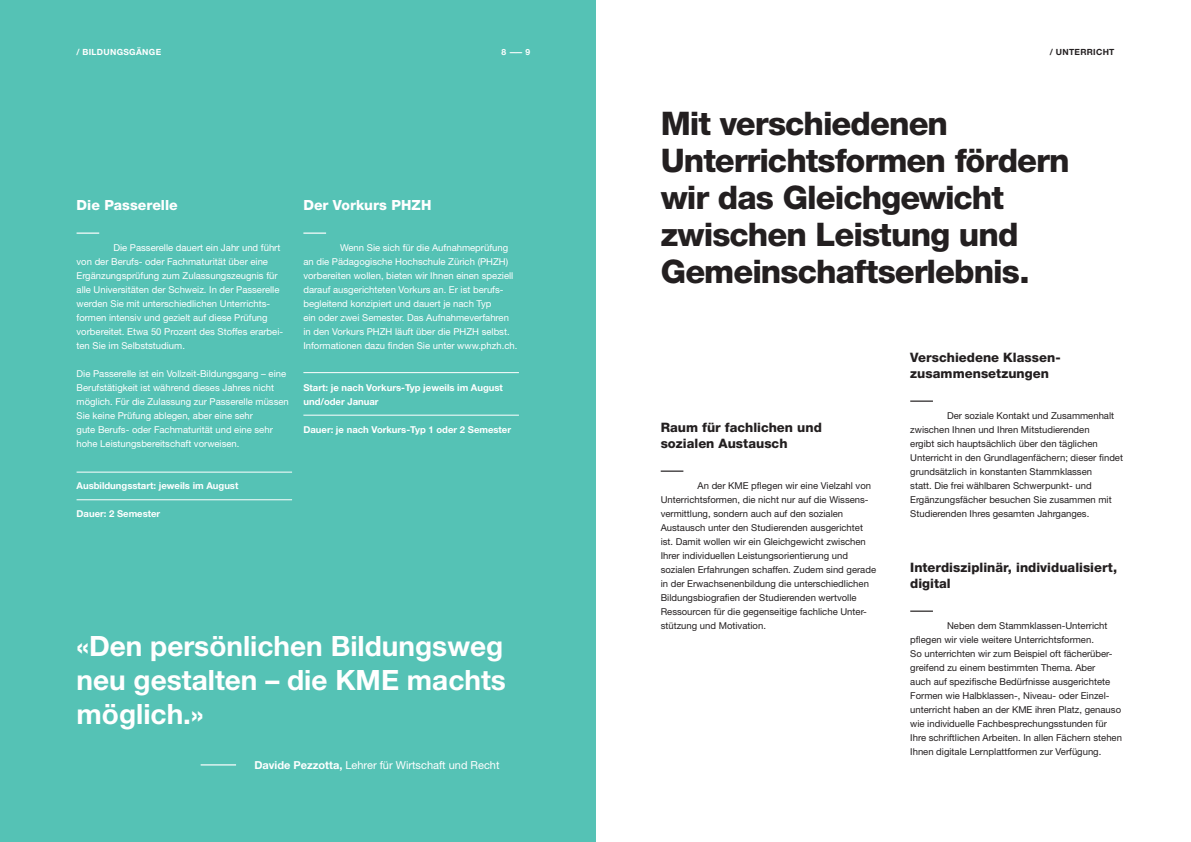
<style>
.page{position:relative;width:1191px;height:842px;background:#fff}
.page>*{position:absolute;margin:0;border:0;box-sizing:border-box;transform-origin:0 0}
.t1{font:800 32.5px/37px "Helvetica Neue LT Std";letter-spacing:-.03em;color:#231f20}
.t2{font:700 28px/34px "Helvetica Neue LT Std";color:#fff;text-align:justify}
.t3{font:800 14px "Helvetica Neue LT Std";color:#fff}
.t4{font:800 13px/16px "Helvetica Neue LT Std";color:#231f20}
.t5{font:11px "Helvetica Neue LT Std";color:#fff}
.t6{font:9.5px/14px "Helvetica Neue LT Std";color:#231f20}
.t7{font:9.5px/14px "Helvetica Neue LT Std";color:#fff}
.t8{font:700 9.5px/14px "Helvetica Neue LT Std";color:#fff}
.t9{font:700 8.5px "Helvetica Neue LT Std";letter-spacing:.04em;color:#fff}
.t10{font:700 8.5px "Helvetica Neue LT Std";letter-spacing:.035em;color:#231f20}
.s1{font-weight:700}
</style>
<div class="page">
<div style="left:0;top:0;width:595px;height:842px;background:#55c2b5"></div>
<hr style="left:660px;top:470px;width:23px;height:2px;background:#231f20">
<hr style="left:910px;top:400px;width:23px;height:2px;background:#231f20">
<hr style="left:910px;top:610px;width:23px;height:2px;background:#231f20">
<hr style="left:77px;top:232px;width:22px;height:2px;background:#fff">
<hr style="left:303px;top:232px;width:23px;height:2px;background:#fff">
<hr style="left:77px;top:472px;width:215px;height:1px;background:#fff">
<hr style="left:303px;top:372px;width:216px;height:1px;background:#fff">
<hr style="left:77px;top:499px;width:215px;height:1px;background:#fff">
<hr style="left:303px;top:415px;width:216px;height:1px;background:#fff">
<hr style="left:201px;top:764px;width:35px;height:1px;background:#fff">
<p class="t9" style="left:77px;top:46px;width:86px">/ BILDUNGSGÄNGE</p>
<p class="t9" style="left:501px;top:46px;width:30px">8 —— 9</p>
<p class="t10" style="left:1050px;top:46px;width:66px">/ UNTERRICHT</p>
<h3 class="t3" style="left:77px;top:197px;width:103px">Die Passerelle</h3>
<h3 class="t3" style="left:303px;top:197px;width:129px">Der Vorkurs PHZH</h3>
<p class="t7" style="left:77px;top:240px;width:208px;text-indent:37px">Die Passerelle dauert ein Jahr und führt von der Berufs- oder Fachmaturität über eine Ergänzungsprüfung zum Zulassungszeugnis für alle Universitäten der Schweiz. In der Passerelle werden Sie mit unterschiedlichen Unterrichts&shy;formen intensiv und gezielt auf diese Prüfung vorbereitet. Etwa 50 Prozent des Stoffes erarbei&shy;ten Sie im Selbststudium.</p>
<p class="t7" style="left:77px;top:366px;width:214px">Die Passerelle ist ein Vollzeit-Bildungsgang – eine Berufstätigkeit ist während dieses Jahres nicht möglich. Für die Zulassung zur Passerelle müssen Sie keine Prüfung ablegen, aber eine sehr<br>gute Berufs- oder Fachmaturität und eine sehr hohe Leistungsbereitschaft vorweisen.</p>
<p class="t8" style="left:77px;top:478px;width:163px">Ausbildungsstart: jeweils im August</p>
<p class="t8" style="left:77px;top:506px;width:85px">Dauer: 2 Semester</p>
<p class="t7" style="left:303px;top:240px;width:215px;text-indent:37px">Wenn Sie sich für die Aufnahmeprüfung an die Pädagogische Hochschule Zürich (PHZH) vorbereiten wollen, bieten wir Ihnen einen speziell darauf ausgerichteten Vorkurs an. Er ist berufs&shy;begleitend konzipiert und dauert je nach Typ<br>ein oder zwei Semester. Das Aufnahmeverfahren in den Vorkurs PHZH läuft über die PHZH selbst.<br>Informationen dazu finden Sie unter www.phzh.ch.</p>
<p class="t8" style="left:303px;top:380px;width:201px">Start: je nach Vorkurs-Typ jeweils im August und/oder Januar</p>
<p class="t8" style="left:303px;top:422px;width:209px">Dauer: je nach Vorkurs-Typ 1 oder 2 Semester</p>
<h2 class="t2" style="left:77px;top:628px;width:431px">«Den persönlichen Bildungsweg neu gestalten – die KME machts möglich.»</h2>
<p class="t5" style="left:254px;top:758px;width:247px"><span class="s1">Davide Pezzotta,</span> Lehrer für Wirtschaft und Recht</p>
<h1 class="t1" style="left:660px;top:105px;width:410px">Mit verschiedenen<br>Unterrichtsformen fördern wir das Gleichgewicht zwischen Leistung und<br>Gemeinschaftserlebnis.</h1>
<h3 class="t4" style="left:660px;top:419px;width:163px">Raum für fachlichen und sozialen Austausch</h3>
<p class="t6" style="left:660px;top:478px;width:217px;text-indent:37px">An der KME pflegen wir eine Vielzahl von Unterrichtsformen, die nicht nur auf die Wissens&shy;vermittlung, sondern auch auf den sozialen Austausch unter den Studierenden ausgerichtet ist. Damit wollen wir ein Gleichgewicht zwischen Ihrer individuellen Leistungsorientierung und sozialen Erfahrungen schaffen. Zudem sind gerade in der Erwachsenenbildung die unterschiedlichen Bildungsbiografien der Studierenden wertvolle Ressourcen für die gegenseitige fachliche Unter&shy;stützung und Motivation.</p>
<h3 class="t4" style="left:910px;top:349px;width:152px">Verschiedene Klassen&shy;zusammensetzungen</h3>
<p class="t6" style="left:910px;top:408px;width:214px;text-indent:37px">Der soziale Kontakt und Zusammenhalt zwischen Ihnen und Ihren Mitstudierenden<br>ergibt sich hauptsächlich über den täglichen Unterricht in den Grundlagenfächern; dieser findet grundsätzlich in konstanten Stammklassen<br>statt. Die frei wählbaren Schwerpunkt- und Ergänzungsfächer besuchen Sie zusammen mit Studierenden Ihres gesamten Jahrganges.</p>
<h3 class="t4" style="left:910px;top:559px;width:208px">Interdisziplinär, individualisiert, digital</h3>
<p class="t6" style="left:910px;top:618px;width:213px;text-indent:37px">Neben dem Stammklassen-Unterricht pflegen wir viele weitere Unterrichtsformen.<br>So unterrichten wir zum Beispiel oft fächerüber&shy;greifend zu einem bestimmten Thema. Aber<br>auch auf spezifische Bedürfnisse ausgerichtete Formen wie Halbklassen-, Niveau- oder Einzel&shy;unterricht haben an der KME ihren Platz, genauso wie individuelle Fachbesprechungsstunden für Ihre schriftlichen Arbeiten. In allen Fächern stehen Ihnen digitale Lernplattformen zur Verfügung.</p>
</div>
